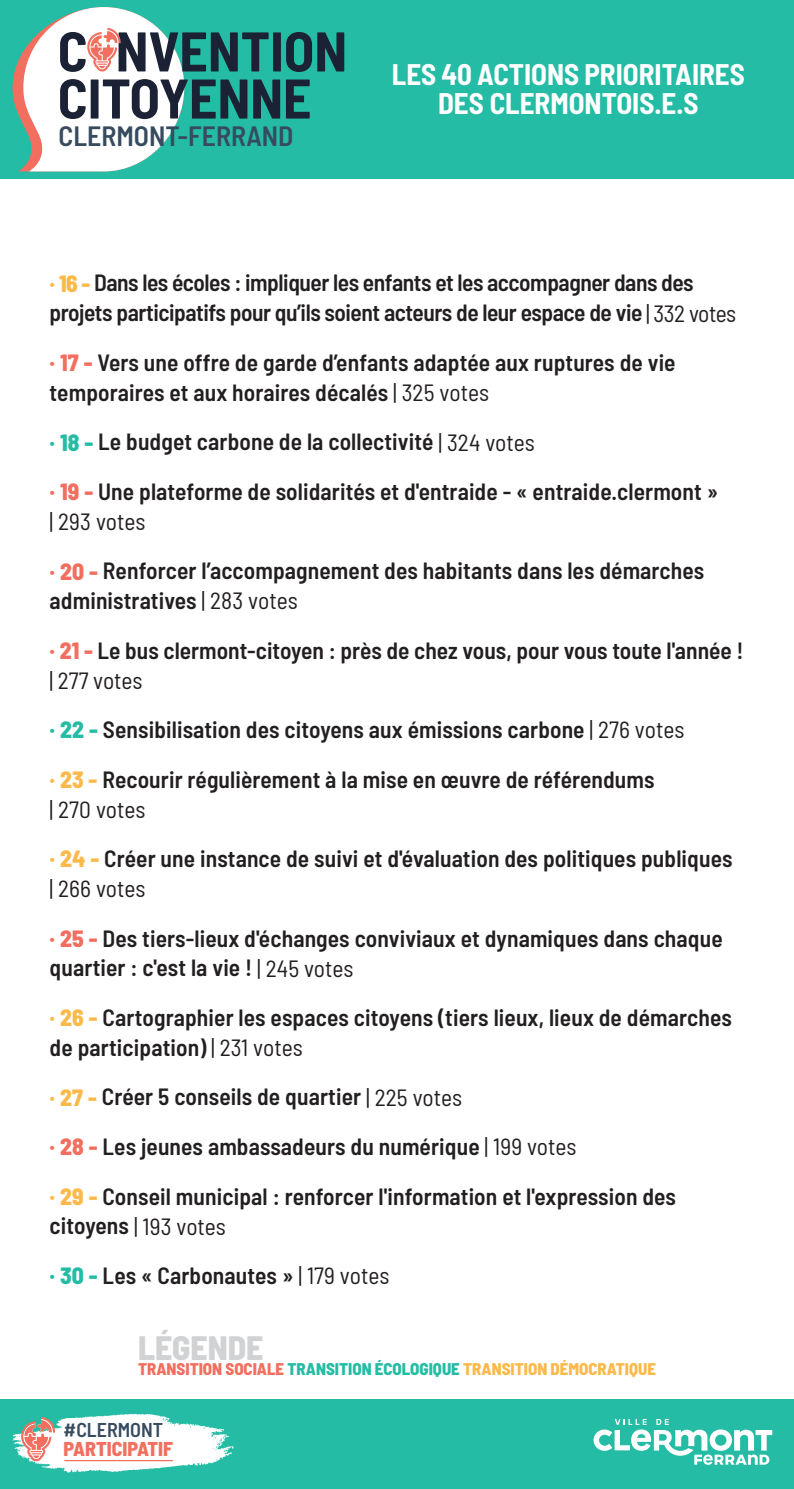
<style>
.page{position:relative;width:794px;height:1489px;background:#fff}
.page>*{position:absolute;margin:0;border:0;box-sizing:border-box;transform-origin:0 0}
.t1{font:700 semi-condensed 55.76px/47.1px "Barlow";color:#1b2235}
.t2{font:800 semi-condensed 33.77px "Barlow";color:#d1d2d4}
.t3{font:700 semi-condensed 29.05px/29px "Barlow";color:#fff;text-align:center}
.t4{font:600 semi-condensed 27.89px "Barlow";color:#374b5f}
.t5{font:600 semi-condensed 23.45px/49.6px "Barlow";letter-spacing:.005em;color:#231f20}
.t6{font:600 semi-condensed 23.45px/29.7px "Barlow";letter-spacing:-.02em;color:#231f20}
.t7{font:800 semi-condensed 19.95px "Barlow";color:#f26f5f}
.t8{font:600 semi-condensed 19.95px "Barlow";color:#374b5f}
.t9{font:800 semi-condensed 16.87px "Barlow";color:#fcb94b}
.s1{font-weight:800;color:#fcb94b}
.s2{font-weight:400}
.s3{font-weight:800;color:#f26f5f}
.s4{font-weight:800;color:#24bca4}
.s5{color:#f26f5f}
.s6{color:#24bca4}
</style>
<div class="page">
<div style="left:0;top:1399px;width:794px;height:89px;background:#24bca4"></div>
<svg style="left:13px;top:1413px;width:221px;height:59px"></svg>
<svg style="left:593px;top:1419px;width:179px;height:45px"></svg>
<div style="left:0;top:0;width:794px;height:179px;background:#24bca4"></div>
<svg style="left:13px;top:7px;width:171px;height:164px"></svg>
<h1 class="t1" style="left:58px;top:24px;width:291px">C NVENTION<br>CITOYENNE</h1>
<p class="t4" style="left:59px;top:116px;width:236px">CLERMONT-FERRAND</p>
<p class="t3" style="left:392px;top:58px;width:354px">LES 40 ACTIONS PRIORITAIRES<br>DES CLERMONTOIS.E.S</p>
<p class="t6" style="left:50px;top:266px;width:688px"><span class="s1">· 16 -</span> Dans les écoles : impliquer les enfants et les accompagner dans des projets participatifs pour qu’ils soient acteurs de leur espace de vie <span class="s2">| 332 votes</span></p>
<p class="t5" style="left:50px;top:346px;width:627px;line-height:29.7px"><span class="s3">· 17 -</span> Vers une offre de garde d’enfants adaptée aux ruptures de vie temporaires et aux horaires décalés <span class="s2">| 325 votes</span></p>
<p class="t5" style="left:50px;top:415px;width:670px"><span class="s4">· 18 -</span> Le budget carbone de la collectivité <span class="s2">| 324 votes<br></span><span class="s3">· 19 -</span> Une plateforme de solidarités et d'entraide - « entraide.clermont »</p>
<p class="t5" style="left:50px;top:495px;width:656px;line-height:49.3px"><span class="s2">| 293 votes<br></span><span class="s3">· 20 -</span> Renforcer l’accompagnement des habitants dans les démarches</p>
<p class="t5" style="left:50px;top:574px;width:695px">administratives <span class="s2">| 283 votes<br></span><span class="s3">· 21 -</span> Le bus clermont-citoyen : près de chez vous, pour vous toute l'année !</p>
<p class="t5" style="left:50px;top:653px;width:636px;line-height:49.5px"><span class="s2">| 277 votes<br></span><span class="s4">· 22 -</span> Sensibilisation des citoyens aux émissions carbone <span class="s2">| 276 votes </span><span class="s1">· 23 -</span> Recourir régulièrement à la mise en œuvre de référendums</p>
<p class="t5" style="left:50px;top:782px;width:684px;line-height:49.3px"><span class="s2">| 270 votes<br></span><span class="s1">· 24 -</span> Créer une instance de suivi et d'évaluation des politiques publiques</p>
<p class="t5" style="left:50px;top:862px;width:674px;line-height:49.3px"><span class="s2">| 266 votes<br></span><span class="s3">· 25 -</span> Des tiers-lieux d'échanges conviviaux et dynamiques dans chaque</p>
<p class="t5" style="left:50px;top:941px;width:683px">quartier : c'est la vie ! <span class="s2">| 245 votes<br></span><span class="s1">· 26 -</span> Cartographier les espaces citoyens (tiers lieux, lieux de démarches</p>
<p class="t5" style="left:50px;top:1020px;width:628px">de participation) <span class="s2">| 231 votes<br></span><span class="s1">· 27 -</span> Créer 5 conseils de quartier <span class="s2">| 225 votes<br></span><span class="s3">· 28 -</span> Les jeunes ambassadeurs du numérique <span class="s2">| 199 votes<br></span><span class="s1">· 29 -</span> Conseil municipal : renforcer l'information et l'expression des</p>
<p class="t5" style="left:50px;top:1199px;width:341px;line-height:49.3px">citoyens <span class="s2">| 193 votes<br></span><span class="s4">· 30 -</span> Les « Carbonautes » <span class="s2">| 179 votes</span></p>
<h2 class="t2" style="left:138px;top:1322px;width:127px">LÉGENDE</h2>
<p class="t9" style="left:138px;top:1356px;width:519px"><span class="s5">TRANSITION SOCIALE</span> <span class="s6">TRANSITION ÉCOLOGIQUE</span> TRANSITION DÉMOCRATIQUE</p>
<p class="t8" style="left:64px;top:1415px;width:101px">#CLERMONT</p>
<p class="t7" style="left:64px;top:1434px;width:111px">PARTICIPATIF</p>
</div>
